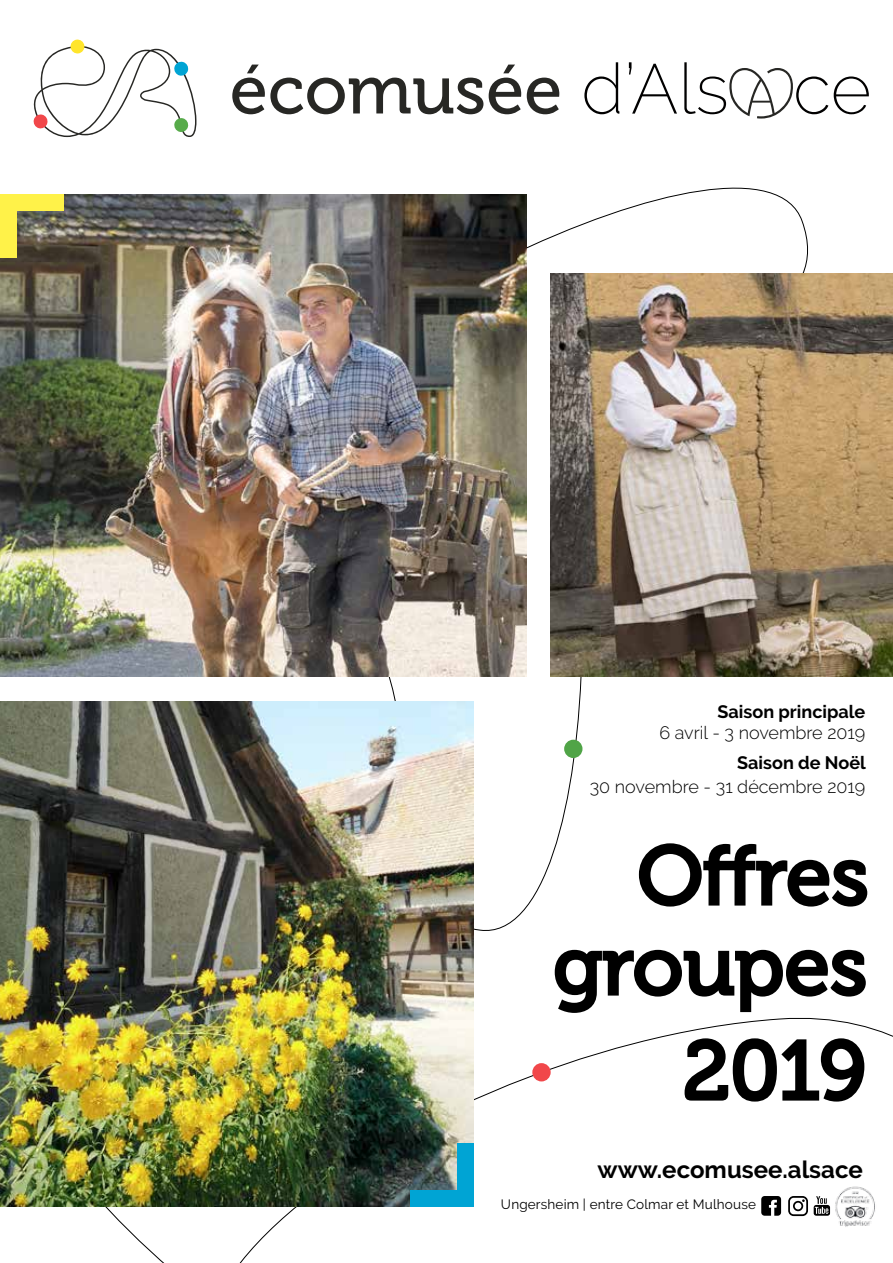
<style>
.page{position:relative;width:893px;height:1263px;background:#fff}
.page>*{position:absolute;margin:0;border:0;box-sizing:border-box;transform-origin:0 0}
.t1{font:82.5px/90px "Museo 500";color:#000;text-align:right}
.t2{font:700 24px "Raleway";color:#000}
.t3{font:300 18px "Raleway";color:#000}
.t4{font:700 18px "Raleway";color:#000}
.t5{font:13.5px "Raleway";letter-spacing:.01em;color:#000}
</style>
<div class="page">
<svg style="left:500px;top:187px;width:318px;height:356px"></svg>
<svg style="left:304px;top:566px;width:279px;height:372px"></svg>
<svg style="left:105px;top:1002px;width:788px;height:261px"></svg>
<svg style="left:788px;top:1196px;width:20px;height:20px"></svg>
<svg style="left:761px;top:1196px;width:20px;height:20px"></svg>
<svg style="left:814px;top:1196px;width:16px;height:20px"></svg>
<svg style="left:232px;top:65px;width:251px;height:49px"></svg>
<svg style="left:489px;top:65px;width:32px;height:49px"></svg>
<svg style="left:527px;top:78px;width:32px;height:36px"></svg>
<svg style="left:584px;top:62px;width:35px;height:52px"></svg>
<svg style="left:629px;top:62px;width:48px;height:52px"></svg>
<svg style="left:834px;top:76px;width:35px;height:38px"></svg>
<svg style="left:684px;top:62px;width:144px;height:57px"></svg>
<svg style="left:33px;top:39px;width:164px;height:98px"></svg>
<svg style="left:638px;top:843px;width:230px;height:64px"></svg>
<svg style="left:553px;top:949px;width:314px;height:65px"></svg>
<svg style="left:683px;top:1037px;width:183px;height:66px"></svg>
<img style="left:0;top:195px;width:526px;height:482px">
<img style="left:551px;top:274px;width:342px;height:403px">
<img style="left:0;top:702px;width:473px;height:505px">
<div style="left:0;top:194px;width:17px;height:63px;background:#fff249"></div>
<div style="left:0;top:194px;width:63px;height:17px;background:#fff249"></div>
<img style="left:832px;top:1183px;width:53px;height:45px">
<div style="left:457px;top:1143px;width:16px;height:64px;background:#00a4d4"></div>
<div style="left:410px;top:1190px;width:63px;height:17px;background:#00a4d4"></div>
<div style="left:564px;top:740px;width:18px;height:18px;background:#50a447;border-radius:50%"></div>
<div style="left:532px;top:1063px;width:19px;height:18px;background:#f1474a;border-radius:50%"></div>
<p class="t4" style="left:717px;top:702px;width:149px">Saison principale</p>
<p class="t3" style="left:659px;top:722px;width:207px">6 avril - 3 novembre 2019</p>
<p class="t4" style="left:737px;top:753px;width:130px">Saison de Noël</p>
<p class="t3" style="left:590px;top:776px;width:277px">30 novembre - 31 décembre 2019</p>
<h1 class="t1" style="left:553px;top:832px;width:317px">Offres groupes</h1>
<h1 class="t1" style="left:683px;top:1027px;width:185px">2019</h1>
<h2 class="t2" style="left:598px;top:1155px;width:267px">www.ecomusee.alsace</h2>
<p class="t5" style="left:501px;top:1197px;width:257px">Ungersheim | entre Colmar et Mulhouse</p>
</div>
